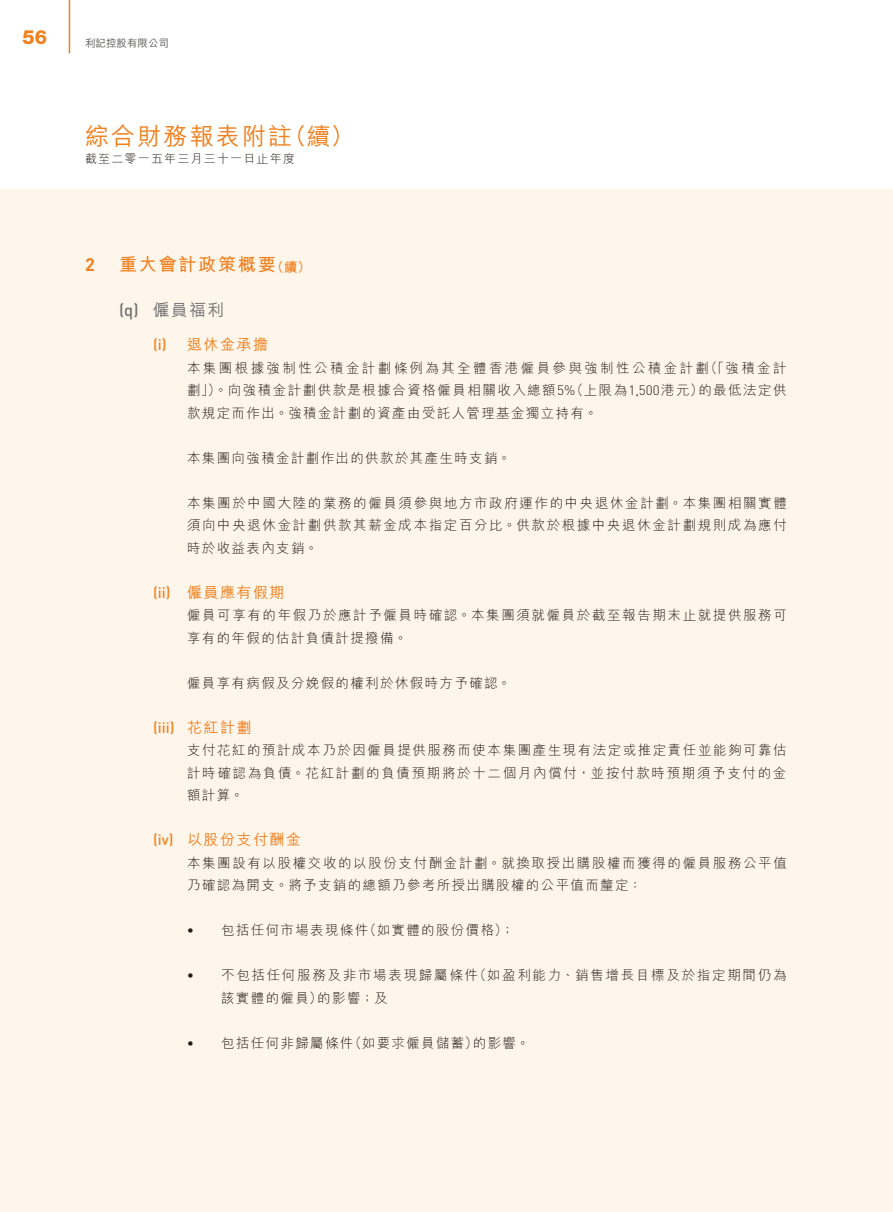
<style>
.page{position:relative;width:893px;height:1212px;background:#fff}
.page>*{position:absolute;margin:0;border:0;box-sizing:border-box;transform-origin:0 0}
.t1{font:500 24px "M Hei HK";letter-spacing:.09em;color:#ef8120}
.t2{font:800 19.5px "Helvetica Neue LT Std";color:#ef8120}
.t3{font:700 18px "M Hei HK";letter-spacing:.1em;color:#ef8120}
.t4{font:700 18px "DIN Pro";color:#ef8120}
.t5{font:500 16.5px "M Hei HK";color:#727272}
.t6{font:500 15px "M Hei HK";letter-spacing:.1em;color:#ef8120}
.t7{font:500 15px "DIN Pro";color:#ef8120}
.t8{font:300 13.5px/22.5px "M Hei HK";letter-spacing:.12em;color:#231916;text-align:justify}
.t9{font:300 13.5px "M Hei HK";letter-spacing:.1em;color:#231916}
.t10{font:300 12px "M Hei HK";letter-spacing:.1em;color:#231916}
.t11{font:500 10.5px "M Hei HK";color:#595857}
.s1{font-size:13.5px}
.s2{font-family:"DIN Pro"}
.s3{font-family:"M Hei HK"}
</style>
<div class="page">
<div style="left:0;top:190px;width:893px;height:1022px;background:#fef5eb"></div>
<hr style="left:69px;top:0;width:1px;height:53px;background:#ef8120">
<h2 class="t2" style="left:22px;top:26px;width:26px">56</h2>
<p class="t11" style="left:85px;top:36px;width:85px">利記控股有限公司</p>
<h1 class="t1" style="left:85px;top:118px;width:271px">綜合財務報表附註（續）</h1>
<p class="t10" style="left:85px;top:152px;width:212px">截至二零一五年三月三十一日止年度</p>
<h3 class="t4" style="left:85px;top:252px;width:11px">2</h3>
<h3 class="t3" style="left:119px;top:252px;width:194px">重大會計政策概要<span class="s1">（續）</span></h3>
<p class="t5" style="left:119px;top:298px;width:106px"><span class="s2">(q)</span> 僱員福利</p>
<p class="t6" style="left:153px;top:334px;width:117px"><span class="s2">(i)</span> 退休金承擔</p>
<p class="t8" style="left:187px;top:356px;width:601px">本集團根據強制性公積金計劃條例為其全體香港僱員參與強制性公積金計劃（「強積金計劃」）。向強積金計劃供款是根據合資格僱員相關收入總額<span class="s2">5%</span>（上限為<span class="s2">1,500</span>港元）的最低法定供款規定而作出。強積金計劃的資產由受託人管理基金獨立持有。</p>
<p class="t9" style="left:187px;top:451px;width:326px">本集團向強積金計劃作出的供款於其產生時支銷。</p>
<p class="t8" style="left:187px;top:491px;width:601px">本集團於中國大陸的業務的僱員須參與地方市政府運作的中央退休金計劃。本集團相關實體須向中央退休金計劃供款其薪金成本指定百分比。供款於根據中央退休金計劃規則成為應付時於收益表內支銷。</p>
<p class="t6" style="left:153px;top:581px;width:133px"><span class="s2">(ii)</span> 僱員應有假期</p>
<p class="t8" style="left:187px;top:604px;width:601px">僱員可享有的年假乃於應計予僱員時確認。本集團須就僱員於截至報告期末止就提供服務可享有的年假的估計負債計提撥備。</p>
<p class="t9" style="left:187px;top:676px;width:326px">僱員享有病假及分娩假的權利於休假時方予確認。</p>
<p class="t7" style="left:153px;top:717px;width:100px">(iii) <span class="s3">花紅計劃</span></p>
<p class="t8" style="left:187px;top:739px;width:601px">支付花紅的預計成本乃於因僱員提供服務而使本集團產生現有法定或推定責任並能夠可靠估計時確認為負債。花紅計劃的負債預期將於十二個月內償付，並按付款時預期須予支付的金額計算。</p>
<p class="t6" style="left:153px;top:829px;width:150px"><span class="s2">(iv)</span> 以股份支付酬金</p>
<p class="t8" style="left:187px;top:851px;width:601px">本集團設有以股權交收的以股份支付酬金計劃。就換取授出購股權而獲得的僱員服務公平值乃確認為開支。將予支銷的總額乃參考所授出購股權的公平值而釐定：</p>
<p class="t9" style="left:187px;top:923px;width:329px"><span class="s2">•</span> 包括任何市場表現條件（如實體的股份價格）；</p>
<p class="t8" style="left:221px;top:964px;width:567px;text-indent:-34px"><span class="s2">•</span> 不包括任何服務及非市場表現歸屬條件（如盈利能力、銷售增長目標及於指定期間仍為該實體的僱員）的影響；及</p>
<p class="t9" style="left:187px;top:1036px;width:344px"><span class="s2">•</span> 包括任何非歸屬條件（如要求僱員儲蓄）的影響。</p>
</div>
